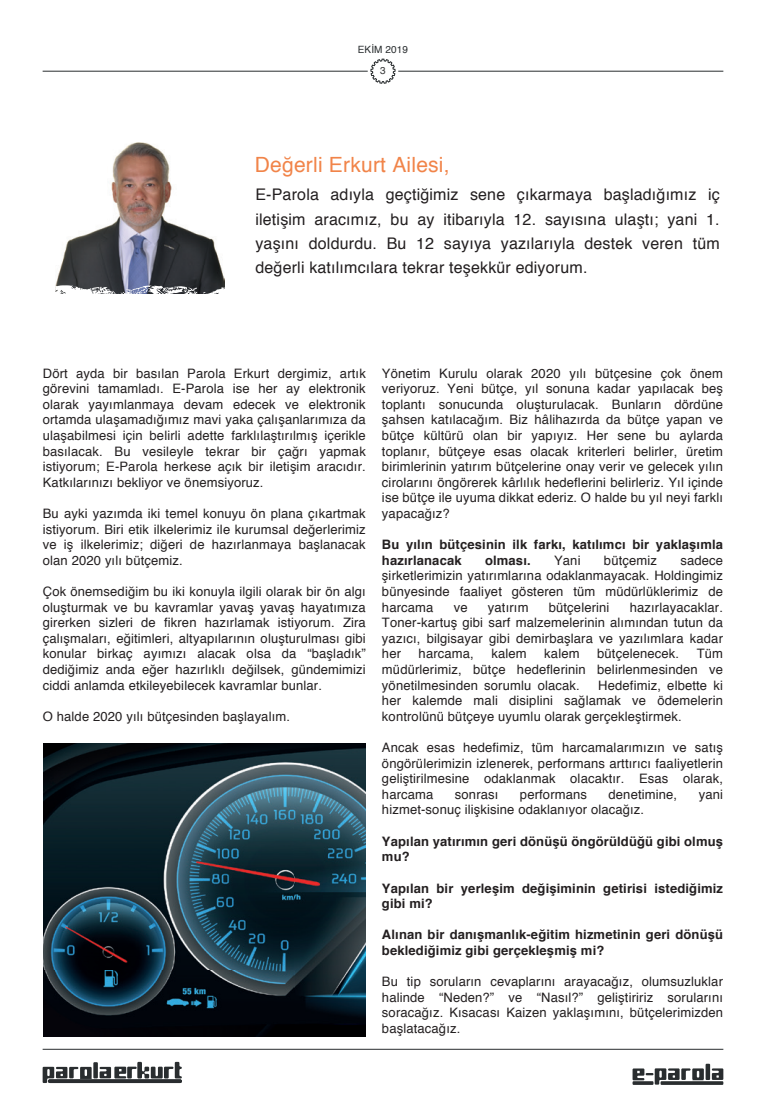
<style>
.page{position:relative;width:766px;height:1106px;background:#fff}
.page>*{position:absolute;margin:0;border:0;box-sizing:border-box;transform-origin:0 0}
.t1{font:21px "Helvetica";letter-spacing:.01em;color:#f18449}
.t2{font:16px/24px "Helvetica";letter-spacing:.01em;color:#231f20;text-align:justify}
.t3{font:13px/15.6px "Helvetica";letter-spacing:.01em;color:#231f20;text-align:justify}
.t4{font:700 13px/15.6px "Helvetica";letter-spacing:.01em;color:#231f20}
.t5{font:10px "Helvetica";letter-spacing:.01em;color:#292d2f}
.t6{font:10px "Helvetica";color:#323333}
</style>
<div class="page">
<hr style="left:43px;top:71px;width:324px;height:1px;background:#292d2f">
<hr style="left:398px;top:71px;width:325px;height:1px;background:#292d2f">
<svg style="left:370px;top:58px;width:26px;height:26px"></svg>
<hr style="left:43px;top:1048px;width:680px;height:1px;background:#292d2f">
<svg style="left:632px;top:1063px;width:91px;height:21px"></svg>
<hr style="left:660px;top:1081px;width:63px;height:3px;background:#292d2f">
<hr style="left:632px;top:1081px;width:21px;height:3px;background:#292d2f">
<svg style="left:43px;top:1061px;width:139px;height:22px"></svg>
<img style="left:44px;top:743px;width:321px;height:293px">
<img style="left:60px;top:142px;width:162px;height:126px">
<svg style="left:55px;top:268px;width:170px;height:26px;background:#5d6069"></svg>
<p class="t5" style="left:357px;top:42px;width:52px">EKİM 2019</p>
<p class="t6" style="left:380px;top:63px;width:7px">3</p>
<h1 class="t1" style="left:255px;top:149px;width:196px">Değerli Erkurt Ailesi,</h1>
<p class="t2" style="left:255px;top:183px;width:465px">E-Parola adıyla geçtiğimiz sene çıkarmaya başladığımız iç iletişim aracımız, bu ay itibarıyla 12. sayısına ulaştı; yani 1. yaşını doldurdu. Bu 12 sayıya yazılarıyla destek veren tüm değerli katılımcılara tekrar teşekkür ediyorum.</p>
<p class="t3" style="left:43px;top:365px;width:324px">Dört ayda bir basılan Parola Erkurt dergimiz, artık görevini tamamladı. E-Parola ise her ay elektronik olarak yayımlanmaya devam edecek ve elektronik ortamda ulaşamadığımız mavi yaka çalışanlarımıza da ulaşabilmesi için belirli adette farklılaştırılmış içerikle basılacak. Bu vesileyle tekrar bir çağrı yapmak istiyorum; E-Parola herkese açık bir iletişim aracıdır.<br>Katkılarınızı bekliyor ve önemsiyoruz.</p>
<p class="t3" style="left:43px;top:506px;width:324px">Bu ayki yazımda iki temel konuyu ön plana çıkartmak istiyorum. Biri etik ilkelerimiz ile kurumsal değerlerimiz ve iş ilkelerimiz; diğeri de hazırlanmaya başlanacak olan 2020 yılı bütçemiz.</p>
<p class="t3" style="left:43px;top:584px;width:324px">Çok önemsediğim bu iki konuyla ilgili olarak bir ön algı oluşturmak ve bu kavramlar yavaş yavaş hayatımıza girerken sizleri de fikren hazırlamak istiyorum. Zira çalışmaları, eğitimleri, altyapılarının oluşturulması gibi konular birkaç ayımızı alacak olsa da “başladık” dediğimiz anda eğer hazırlıklı değilsek, gündemimizi ciddi anlamda etkileyebilecek kavramlar bunlar.</p>
<p class="t3" style="left:43px;top:709px;width:249px">O halde 2020 yılı bütçesinden başlayalım.</p>
<p class="t3" style="left:382px;top:365px;width:342px">Yönetim Kurulu olarak 2020 yılı bütçesine çok önem veriyoruz. Yeni bütçe, yıl sonuna kadar yapılacak beş toplantı sonucunda oluşturulacak. Bunların dördüne şahsen katılacağım. Biz hâlihazırda da bütçe yapan ve bütçe kültürü olan bir yapıyız. Her sene bu aylarda toplanır, bütçeye esas olacak kriterleri belirler, üretim birimlerinin yatırım bütçelerine onay verir ve gelecek yılın cirolarını öngörerek kârlılık hedeflerini belirleriz. Yıl içinde ise bütçe ile uyuma dikkat ederiz. O halde bu yıl neyi farklı yapacağız?</p>
<p class="t4" style="left:382px;top:537px;width:342px">Bu yılın bütçesinin ilk farkı, katılımcı bir yaklaşımla hazırlanacak</p>
<p class="t4" style="left:485px;top:552px;width:47px">olması.</p>
<p class="t3" style="left:554px;top:553px;width:28px">Yani</p>
<p class="t3" style="left:603px;top:553px;width:55px">bütçemiz</p>
<p class="t3" style="left:382px;top:553px;width:342px;text-indent:298px">sadece şirketlerimizin yatırımlarına odaklanmayacak. Holdingimiz bünyesinde faaliyet gösteren tüm müdürlüklerimiz de harcama</p>
<p class="t3" style="left:382px;top:599px;width:342px;text-indent:248px">hazırlayacaklar.<br>Toner-kartuş gibi sarf malzemelerinin alımından tutun da yazıcı, bilgisayar gibi demirbaşlara ve yazılımlara kadar her</p>
<p class="t3" style="left:453px;top:599px;width:15px">ve</p>
<p class="t3" style="left:487px;top:599px;width:42px">yatırım</p>
<p class="t3" style="left:548px;top:599px;width:62px">bütçelerini</p>
<p class="t3" style="left:418px;top:646px;width:57px">harcama,</p>
<p class="t3" style="left:491px;top:646px;width:37px">kalem</p>
<p class="t3" style="left:544px;top:646px;width:37px">kalem</p>
<p class="t3" style="left:597px;top:646px;width:83px">bütçelenecek.</p>
<p class="t3" style="left:382px;top:646px;width:342px;text-indent:314px">Tüm müdürlerimiz, bütçe hedeflerinin belirlenmesinden ve yönetilmesinden sorumlu olacak.</p>
<p class="t3" style="left:382px;top:677px;width:342px;text-indent:216px">Hedefimiz, elbette ki her kalemde mali disiplini sağlamak ve ödemelerin kontrolünü bütçeye uyumlu olarak gerçekleştirmek.</p>
<p class="t3" style="left:382px;top:740px;width:342px">Ancak esas hedefimiz, tüm harcamalarımızın ve satış öngörülerimizin izlenerek, performans arttırıcı faaliyetlerin geliştirilmesine odaklanmak olacaktır. Esas olarak, harcama</p>
<p class="t3" style="left:455px;top:787px;width:45px">sonrası</p>
<p class="t3" style="left:520px;top:787px;width:69px">performans</p>
<p class="t3" style="left:608px;top:787px;width:70px">denetimine,</p>
<p class="t3" style="left:698px;top:787px;width:26px">yani</p>
<p class="t3" style="left:382px;top:802px;width:264px">hizmet-sonuç ilişkisine odaklanıyor olacağız.</p>
<p class="t4" style="left:382px;top:833px;width:342px">Yapılan yatırımın geri dönüşü öngörüldüğü gibi olmuş mu?</p>
<p class="t4" style="left:382px;top:880px;width:342px">Yapılan bir yerleşim değişiminin getirisi istediğimiz gibi mi?</p>
<p class="t4" style="left:382px;top:927px;width:342px">Alınan bir danışmanlık-eğitim hizmetinin geri dönüşü beklediğimiz gibi gerçekleşmiş mi?</p>
<p class="t3" style="left:382px;top:974px;width:342px">Bu tip soruların cevaplarını arayacağız, olumsuzluklar halinde “Neden?” ve “Nasıl?” geliştiririz sorularını soracağız. Kısacası Kaizen yaklaşımını, bütçelerimizden başlatacağız.</p>
</div>
